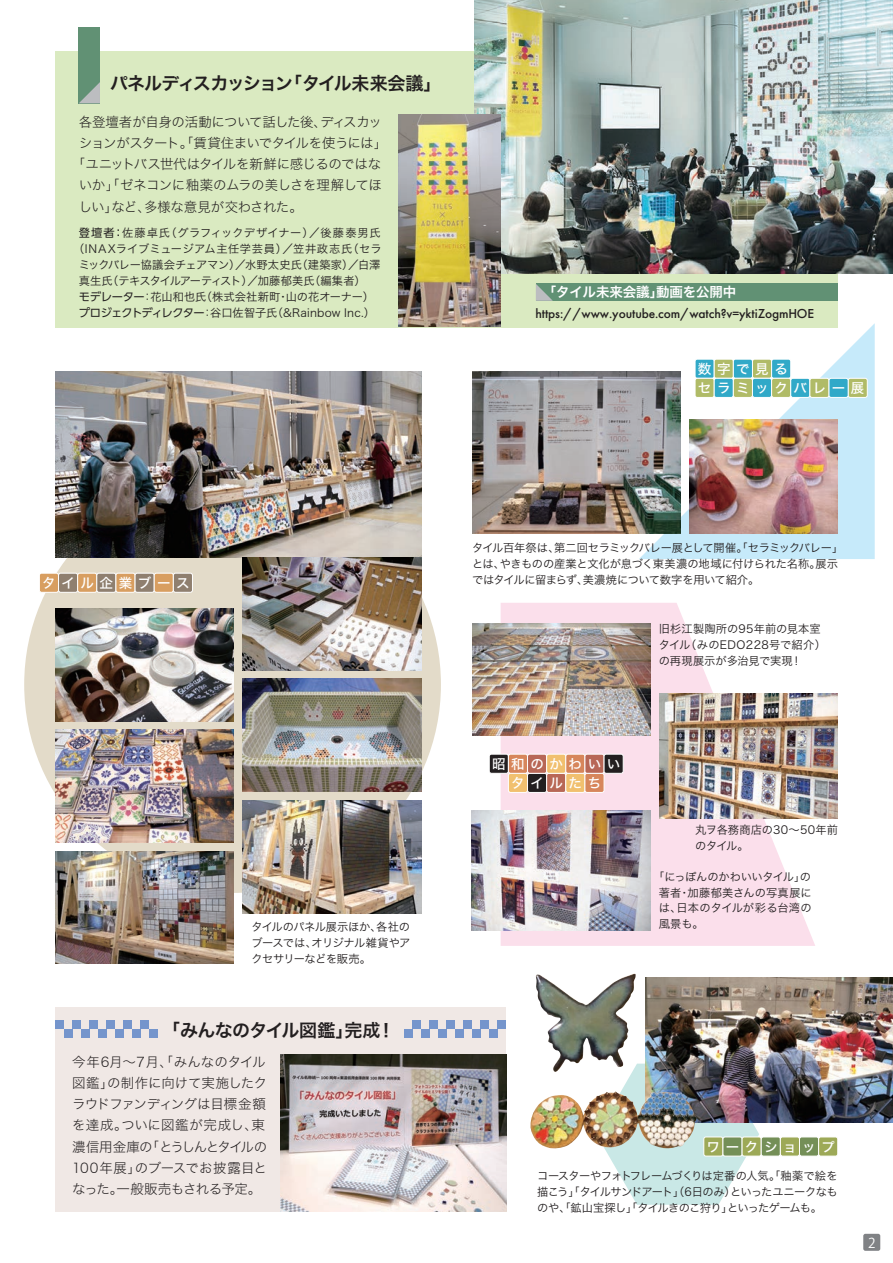
<style>
.page{position:relative;width:893px;height:1263px;background:#fff}
.page>*{position:absolute;margin:0;border:0;box-sizing:border-box;transform-origin:0 0}
.t1{font:18px "Hira Kaku Std W6";letter-spacing:-.075em;color:#231f20}
.t2{font:18px "Hira Kaku Std W6";letter-spacing:-.045em;color:#231f20}
.t3{font:13.65px "Koz Go Pro";color:#fff}
.t4{font:13.5px/21.3px "Hira Kaku Std W2";letter-spacing:-.035em;color:#231f20}
.t5{font:500 13.5px "Futura PT";letter-spacing:-.01em;color:#231f20}
.t6{font:13.5px/19.2px "Hira Kaku Std W5";letter-spacing:.415em;color:#fff}
.t7{font:13.5px "Hira Kaku Std W2";letter-spacing:-.06em;color:#231f20}
.t8{font:13.5px "Hira Kaku Std W6";letter-spacing:-.01em;color:#fff}
.t9{font:11.25px/15.9px "Hira Kaku Std W3";letter-spacing:-.015em;color:#231f20;text-align:justify}
.t10{font:11.25px/15.9px "Hira Kaku Std W3";letter-spacing:.01em;color:#231f20}
.t11{font:11.25px "Hira Kaku Std W3";letter-spacing:.015em;color:#231f20}
.t12{font:11.25px "Hira Kaku Std W3";letter-spacing:.06em;color:#231f20}
.t13{font:11.25px "Hira Kaku Std W3";letter-spacing:.045em;color:#231f20}
.s1{font-family:"UD Shin Go Pro"}
</style>
<div class="page">
<img style="left:24px;top:0;width:869px;height:1251px">
<h1 class="t1" style="left:110px;top:69px;width:333px">パネルディスカッション「タイル未来会議」</h1>
<p class="t4" style="left:79px;top:111px;width:305px">各登壇者が自身の活動について話した後、ディスカッ</p>
<p class="t7" style="left:79px;top:133px;width:310px">ションがスタート。「賃貸住まいでタイルを使うには」</p>
<p class="t4" style="left:72px;top:153px;width:311px">「ユニットバス世代はタイルを新鮮に感じるのではな</p>
<p class="t4" style="left:79px;top:174px;width:305px">いか」「ゼネコンに釉薬のムラの美しさを理解してほ</p>
<p class="t4" style="left:79px;top:196px;width:226px">しい」など、多様な意見が交わされた。</p>
<p class="t13" style="left:79px;top:225px;width:303px"><span class="s1">登壇者：</span>佐藤卓氏（グラフィックデザイナー）／後藤泰男氏</p>
<p class="t12" style="left:73px;top:241px;width:310px">（INAXライブミュージアム主任学芸員）／笠井政志氏（セラ</p>
<p class="t9" style="left:79px;top:257px;width:303px">ミックバレー協議会チェアマン）／水野太史氏（建築家）／白澤</p>
<p class="t9" style="left:79px;top:273px;width:289px">真生氏（テキスタイルアーティスト）／加藤郁美氏（編集者）</p>
<p class="t9" style="left:79px;top:289px;width:297px"><span class="s1">モデレーター</span>：花山和也氏（株式会社新町・山の花オーナー）</p>
<p class="t11" style="left:79px;top:304px;width:298px"><span class="s1">プロジェクトディレクター</span>：谷口佐智子氏（&amp;Rainbow Inc.）</p>
<p class="t8" style="left:543px;top:282px;width:195px">「タイル未来会議」動画を公開中</p>
<p class="t5" style="left:535px;top:306px;width:280px">https://www.youtube.com/watch?v=yktiZogmHOE</p>
<p class="t6" style="left:698px;top:359px;width:168px">数字で見る<br>セラミックバレー展</p>
<p class="t6" style="left:42px;top:573px;width:149px">タイル企業ブース</p>
<p class="t9" style="left:252px;top:919px;width:160px">タイルのパネル展示ほか、各社のブースでは、オリジナル雑貨やアクセサリーなどを販売。</p>
<h1 class="t2" style="left:162px;top:1016px;width:234px">「みんなのタイル図鑑」完成！</h1>
<p class="t4" style="left:72px;top:1050px;width:197px">今年6月～７月、「みんなのタイル図鑑」の制作に向けて実施したクラウドファンディングは目標金額を達成。ついに図鑑が完成し、東濃信用金庫の「とうしんとタイルの<br>100年展」のブースでお披露目となった。一般販売もされる予定。</p>
<p class="t9" style="left:472px;top:540px;width:373px;text-align:left">タイル百年祭は、第二回セラミックバレー展として開催。「セラミックバレー」とは、やきものの産業と文化が息づく東美濃の地域に付けられた名称。展示ではタイルに留まらず、美濃焼について数字を用いて紹介。</p>
<p class="t6" style="left:492px;top:754px;width:130px">昭和のかわいい</p>
<p class="t6" style="left:511px;top:773px;width:92px">タイルたち</p>
<p class="t10" style="left:659px;top:621px;width:169px">旧杉江製陶所の95年前の見本室タイル（みのEDO228号で紹介）の再現展示が多治見で実現！</p>
<p class="t9" style="left:695px;top:821px;width:144px">丸ヲ各務商店の30～50年前のタイル。</p>
<p class="t9" style="left:659px;top:868px;width:154px;text-indent:-6px">「にっぽんのかわいいタイル」の著者・加藤郁美さんの写真展には、日本のタイルが彩る台湾の風景も。</p>
<p class="t6" style="left:707px;top:1137px;width:130px">ワークショップ</p>
<p class="t9" style="left:537px;top:1167px;width:302px">コースターやフォトフレームづくりは定番の人気。「釉薬で絵を描こう」「タイルサンドアート」（6日のみ）といったユニークなものや、「鉱山宝探し」「タイルきのこ狩り」といったゲームも。</p>
<p class="t3" style="left:868px;top:1234px;width:9px">2</p>
</div>
